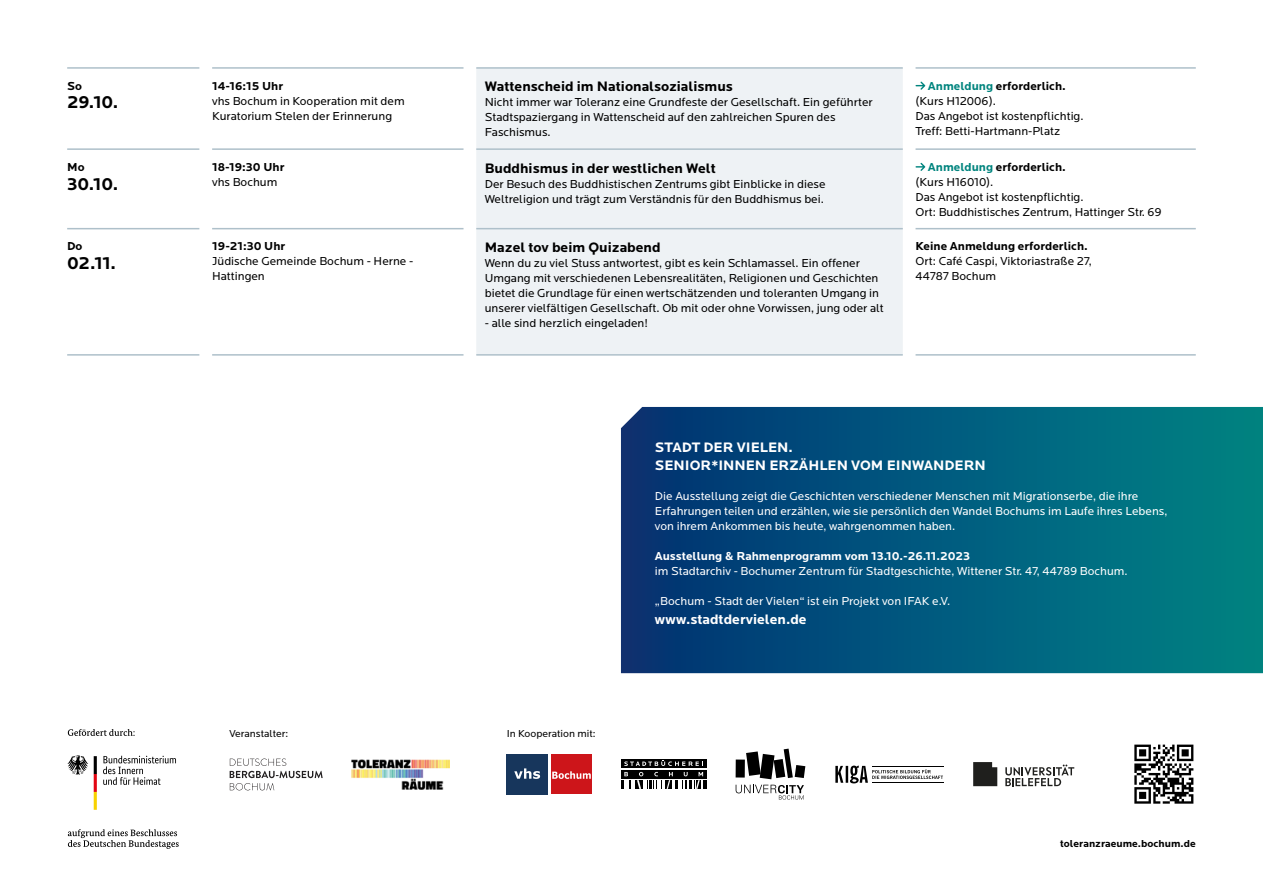
<style>
.page{position:relative;width:1263px;height:893px;background:#fff}
.page>*{position:absolute;margin:0;border:0;box-sizing:border-box;transform-origin:0 0}
.t1{font:700 18px "Locator";letter-spacing:-.015em;color:#000}
.t2{font:700 14.25px "Locator";color:#000}
.t3{font:700 14.25px/18.8px "Locator";color:#fff}
.t4{font:12px/15px "Locator";color:#000}
.t5{font:12px/15px "Locator";color:#fff}
.t6{font:700 12px "Locator";color:#000}
.t7{font:700 12px "Locator";color:#fff}
.t8{font:10.5px "Locator";color:#000}
.t9{font:700 10.5px "Locator";color:#000}
.s1{font-weight:700;color:#00847e}
.s2{font-weight:700}
</style>
<div class="page">
<div style="left:476px;top:69px;width:427px;height:285px;background:#eef2f5"></div>
<hr style="left:67px;top:67px;width:132px;height:2px;background:#aec0ca">
<hr style="left:212px;top:67px;width:251px;height:2px;background:#aec0ca">
<hr style="left:476px;top:67px;width:427px;height:2px;background:#aec0ca">
<hr style="left:915px;top:67px;width:281px;height:2px;background:#aec0ca">
<hr style="left:67px;top:148px;width:132px;height:2px;background:#aec0ca">
<hr style="left:212px;top:148px;width:251px;height:2px;background:#aec0ca">
<hr style="left:476px;top:148px;width:427px;height:2px;background:#aec0ca">
<hr style="left:915px;top:148px;width:281px;height:2px;background:#aec0ca">
<hr style="left:67px;top:228px;width:132px;height:1px;background:#aec0ca">
<hr style="left:212px;top:228px;width:251px;height:1px;background:#aec0ca">
<hr style="left:476px;top:228px;width:427px;height:1px;background:#aec0ca">
<hr style="left:915px;top:228px;width:281px;height:1px;background:#aec0ca">
<hr style="left:67px;top:354px;width:132px;height:2px;background:#aec0ca">
<hr style="left:212px;top:354px;width:251px;height:2px;background:#aec0ca">
<hr style="left:476px;top:354px;width:427px;height:2px;background:#aec0ca">
<hr style="left:915px;top:354px;width:281px;height:2px;background:#aec0ca">
<svg style="left:915px;top:82px;width:10px;height:8px"></svg>
<svg style="left:915px;top:163px;width:10px;height:8px"></svg>
<svg style="left:621px;top:407px;width:642px;height:266px;background:#015a7c"></svg>
<svg style="left:1134px;top:744px;width:60px;height:60px"></svg>
<svg style="left:1134px;top:745px;width:59px;height:59px"></svg>
<svg style="left:230px;top:758px;width:93px;height:32px"></svg>
<img style="left:351px;top:759px;width:98px;height:31px">
<div style="left:551px;top:754px;width:41px;height:40px;background:#cd151a"></div>
<svg style="left:552px;top:771px;width:39px;height:8px"></svg>
<div style="left:507px;top:754px;width:41px;height:40px;background:#17365c"></div>
<svg style="left:514px;top:768px;width:26px;height:11px"></svg>
<div style="left:621px;top:780px;width:85px;height:9px;background:#000"></div>
<div style="left:621px;top:759px;width:85px;height:9px;background:#000"></div>
<div style="left:621px;top:770px;width:85px;height:8px;background:#000"></div>
<svg style="left:624px;top:760px;width:79px;height:6px"></svg>
<svg style="left:624px;top:772px;width:79px;height:17px"></svg>
<svg style="left:746px;top:749px;width:59px;height:30px"></svg>
<div style="left:736px;top:759px;width:9px;height:18px;background:#000"></div>
<svg style="left:736px;top:785px;width:68px;height:15px"></svg>
<svg style="left:835px;top:766px;width:108px;height:17px"></svg>
<hr style="left:872px;top:766px;width:72px;height:1px;background:#000">
<hr style="left:872px;top:782px;width:72px;height:1px;background:#000">
<svg style="left:1005px;top:764px;width:69px;height:22px"></svg>
<svg style="left:973px;top:762px;width:24px;height:24px"></svg>
<svg style="left:68px;top:729px;width:67px;height:7px"></svg>
<svg style="left:68px;top:829px;width:111px;height:20px"></svg>
<svg style="left:94px;top:756px;width:3px;height:54px"></svg>
<svg style="left:67px;top:755px;width:21px;height:20px"></svg>
<svg style="left:103px;top:756px;width:73px;height:29px"></svg>
<p class="t6" style="left:67px;top:79px;width:16px">So</p>
<h1 class="t1" style="left:67px;top:92px;width:53px">29.10.</h1>
<p class="t6" style="left:67px;top:160px;width:19px">Mo</p>
<h1 class="t1" style="left:67px;top:173px;width:53px">30.10.</h1>
<p class="t6" style="left:67px;top:240px;width:17px">Do</p>
<h1 class="t1" style="left:67px;top:253px;width:50px">02.11.</h1>
<p class="t6" style="left:212px;top:79px;width:73px">14-16:15 Uhr</p>
<p class="t4" style="left:212px;top:94px;width:194px">vhs Bochum in Kooperation mit dem<br>Kuratorium Stelen der Erinnerung</p>
<p class="t6" style="left:212px;top:160px;width:74px">18-19:30 Uhr</p>
<p class="t4" style="left:212px;top:175px;width:67px">vhs Bochum</p>
<p class="t6" style="left:212px;top:240px;width:75px">19-21:30 Uhr</p>
<p class="t4" style="left:212px;top:254px;width:203px">Jüdische Gemeinde Bochum - Herne -<br>Hattingen</p>
<p class="t2" style="left:485px;top:78px;width:250px">Wattenscheid im Nationalsozialismus</p>
<p class="t4" style="left:485px;top:95px;width:389px">Nicht immer war Toleranz eine Grundfeste der Gesellschaft. Ein geführter<br>Stadtspaziergang in Wattenscheid auf den zahlreichen Spuren des<br>Faschismus.</p>
<p class="t2" style="left:485px;top:160px;width:233px">Buddhismus in der westlichen Welt</p>
<p class="t4" style="left:485px;top:176px;width:342px">Der Besuch des Buddhistischen Zentrums gibt Einblicke in diese<br>Weltreligion und trägt zum Verständnis für den Buddhismus bei.</p>
<p class="t2" style="left:485px;top:239px;width:177px">Mazel tov beim Quizabend</p>
<p class="t4" style="left:485px;top:256px;width:400px">Wenn du zu viel Stuss antwortest, gibt es kein Schlamassel. Ein offener Umgang mit verschiedenen Lebensrealitäten, Religionen und Geschichten bietet die Grundlage für einen wertschätzenden und toleranten Umgang in unserer vielfältigen Gesellschaft. Ob mit oder ohne Vorwissen, jung oder alt</p>
<p class="t4" style="left:485px;top:316px;width:165px">- alle sind herzlich eingeladen!</p>
<p class="t4" style="left:915px;top:79px;width:170px;text-indent:12px"><span class="s1">Anmeldung</span> <span class="s2">erforderlich. </span>(Kurs H12006).<br>Das Angebot ist kostenpflichtig.<br>Treff: Betti-Hartmann-Platz</p>
<p class="t4" style="left:915px;top:160px;width:248px;text-indent:12px"><span class="s1">Anmeldung</span> <span class="s2">erforderlich.<br></span>(Kurs H16010).<br>Das Angebot ist kostenpflichtig.<br>Ort: Buddhistisches Zentrum, Hattinger Str. 69</p>
<p class="t6" style="left:915px;top:240px;width:174px">Keine Anmeldung erforderlich.</p>
<p class="t4" style="left:915px;top:254px;width:178px">Ort: Café Caspi, Viktoriastraße 27,<br>44787 Bochum</p>
<p class="t3" style="left:655px;top:438px;width:332px">STADT DER VIELEN.<br>SENIOR*INNEN ERZÄHLEN VOM EINWANDERN</p>
<p class="t5" style="left:655px;top:489px;width:514px">Die Ausstellung zeigt die Geschichten verschiedener Menschen mit Migrationserbe, die ihre<br>Erfahrungen teilen und erzählen, wie sie persönlich den Wandel Bochums im Laufe ihres Lebens, von ihrem Ankommen bis heute, wahrgenommen haben.</p>
<p class="t7" style="left:655px;top:550px;width:317px">Ausstellung &amp; Rahmenprogramm vom 13.10.-26.11.2023</p>
<p class="t5" style="left:655px;top:564px;width:474px">im Stadtarchiv - Bochumer Zentrum für Stadtgeschichte, Wittener Str. 47, 44789 Bochum.</p>
<p class="t5" style="left:655px;top:594px;width:297px">„Bochum - Stadt der Vielen“ ist ein Projekt von IFAK e.V.</p>
<p class="t3" style="left:655px;top:610px;width:153px">www.stadtdervielen.de</p>
<p class="t8" style="left:230px;top:727px;width:60px">Veranstalter:</p>
<p class="t8" style="left:507px;top:727px;width:90px">In Kooperation mit:</p>
<p class="t9" style="left:1060px;top:837px;width:137px">toleranzraeume.bochum.de</p>
</div>
